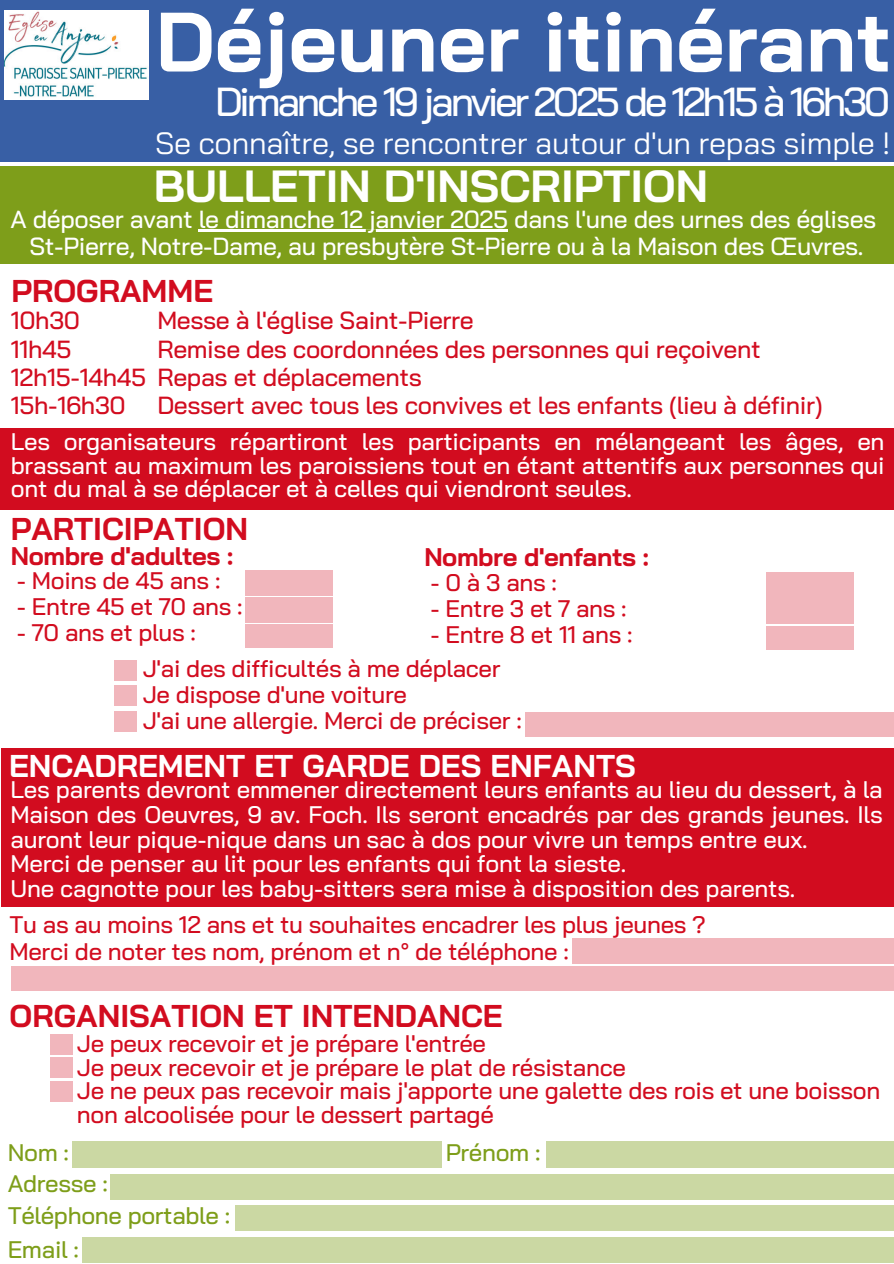
<style>
.page{position:relative;width:894px;height:1264px;background:#fff}
.page>*{position:absolute;margin:0;border:0;box-sizing:border-box;transform-origin:0 0}
.t1{font:700 84px "Bai Jamjuree";color:#fff}
.t2{font:700 45px "Bai Jamjuree";color:#fff}
.t3{font:500 40.5px "Bai Jamjuree";letter-spacing:-.085em;color:#fff}
.t4{font:700 31.5px "Bai Jamjuree";color:#d20c1f}
.t5{font:700 31.5px "Bai Jamjuree";color:#fff}
.t6{font:30.75px "Bai Jamjuree";letter-spacing:-.01em;color:#fff}
.t7{font:700 25.5px "Bai Jamjuree";letter-spacing:-.015em;color:#d20c1f}
.t8{font:500 24.75px/28.2px "Bai Jamjuree";letter-spacing:-.015em;color:#d20c1f}
.t9{font:500 24.75px/27px "Bai Jamjuree";letter-spacing:-.015em;color:#fff;text-align:center}
.t10{font:500 24px/24.8px "Bai Jamjuree";letter-spacing:-.01em;color:#fff;text-align:justify}
.t11{font:500 24px/23.7px "Bai Jamjuree";letter-spacing:-.015em;color:#d20c1f}
.t12{font:500 24px/32.4px "Bai Jamjuree";letter-spacing:-.015em;color:#7e9e1a}
</style>
<div class="page">
<div style="left:0;top:0;width:893px;height:161px;background:#385fa5"></div>
<div style="left:0;top:428px;width:893px;height:81px;background:#d20c1f"></div>
<div style="left:1px;top:747px;width:892px;height:159px;background:#d20c1f"></div>
<div style="left:245px;top:570px;width:88px;height:26px;background:#f1b6bc"></div>
<div style="left:245px;top:597px;width:88px;height:25px;background:#f1b6bc"></div>
<div style="left:245px;top:624px;width:88px;height:24px;background:#f1b6bc"></div>
<div style="left:525px;top:712px;width:368px;height:24px;background:#f1b6bc"></div>
<div style="left:114px;top:659px;width:23px;height:21px;background:#f1b6bc"></div>
<div style="left:572px;top:938px;width:321px;height:25px;background:#f1b6bc"></div>
<div style="left:73px;top:1141px;width:369px;height:26px;background:#cbd8a3"></div>
<div style="left:546px;top:1141px;width:347px;height:26px;background:#cbd8a3"></div>
<div style="left:110px;top:1174px;width:783px;height:25px;background:#cbd8a3"></div>
<div style="left:235px;top:1205px;width:658px;height:25px;background:#cbd8a3"></div>
<div style="left:82px;top:1237px;width:811px;height:25px;background:#cbd8a3"></div>
<div style="left:765px;top:572px;width:88px;height:25px;background:#f1b6bc"></div>
<div style="left:765px;top:598px;width:88px;height:26px;background:#f1b6bc"></div>
<div style="left:765px;top:626px;width:88px;height:23px;background:#f1b6bc"></div>
<div style="left:114px;top:685px;width:23px;height:21px;background:#f1b6bc"></div>
<div style="left:114px;top:711px;width:23px;height:21px;background:#f1b6bc"></div>
<div style="left:50px;top:1033px;width:23px;height:21px;background:#f1b6bc"></div>
<div style="left:50px;top:1057px;width:23px;height:21px;background:#f1b6bc"></div>
<div style="left:50px;top:1081px;width:23px;height:20px;background:#f1b6bc"></div>
<div style="left:11px;top:965px;width:882px;height:25px;background:#f1b6bc"></div>
<div style="left:0;top:166px;width:893px;height:98px;background:#7e9e1a"></div>
<img style="left:4px;top:11px;width:144px;height:89px">
<hr style="left:199px;top:230px;width:308px;height:2px;background:#fff">
<h1 class="t1" style="left:156px;top:-7px;width:736px">Déjeuner itinérant</h1>
<h3 class="t3" style="left:215px;top:79px;width:676px">Dimanche 19 janvier 2025 de 12h15 à 16h30</h3>
<p class="t6" style="left:155px;top:117px;width:736px">Se connaître, se rencontrer autour d'un repas simple !</p>
<h2 class="t2" style="left:154px;top:161px;width:555px">BULLETIN D'INSCRIPTION</h2>
<p class="t9" style="left:11px;top:205px;width:867px">A déposer avant le dimanche 12 janvier 2025 dans l'une des urnes des églises<br>St-Pierre, Notre-Dame, au presbytère St-Pierre ou à la Maison des Œuvres.</p>
<h3 class="t4" style="left:12px;top:273px;width:203px">PROGRAMME</h3>
<p class="t8" style="left:157px;top:307px;width:604px">Messe à l'église Saint-Pierre<br>Remise des coordonnées des personnes qui reçoivent</p>
<p class="t8" style="left:157px;top:391px;width:666px">Dessert avec tous les convives et les enfants (lieu à définir)</p>
<p class="t8" style="left:11px;top:307px;width:412px">10h30<br>11h45<br>12h15-14h45 Repas et déplacements<br>15h-16h30</p>
<p class="t10" style="left:11px;top:430px;width:875px;line-height:23.7px">Les organisateurs répartiront les participants en mélangeant les âges, en brassant au maximum les paroissiens tout en étant attentifs aux personnes qui ont du mal à se déplacer et à celles qui viendront seules.</p>
<h3 class="t4" style="left:11px;top:511px;width:239px">PARTICIPATION</h3>
<p class="t7" style="left:11px;top:541px;width:224px">Nombre d'adultes :</p>
<p class="t11" style="left:17px;top:569px;width:205px">- Moins de 45 ans :</p>
<p class="t11" style="left:17px;top:595px;width:227px">- Entre 45 et 70 ans :</p>
<p class="t11" style="left:143px;top:615px;width:359px;line-height:36px;text-indent:-126px">- 70 ans et plus :<br>J'ai des difficultés à me déplacer</p>
<p class="t11" style="left:143px;top:682px;width:380px;line-height:25.8px">Je dispose d'une voiture<br>J'ai une allergie. Merci de préciser :</p>
<p class="t7" style="left:424px;top:542px;width:226px">Nombre d'enfants :</p>
<p class="t11" style="left:430px;top:571px;width:128px">- 0 à 3 ans :</p>
<p class="t11" style="left:430px;top:596px;width:198px">- Entre 3 et 7 ans :</p>
<p class="t11" style="left:430px;top:622px;width:204px">- Entre 8 et 11 ans :</p>
<h3 class="t5" style="left:9px;top:747px;width:628px">ENCADREMENT ET GARDE DES ENFANTS</h3>
<p class="t10" style="left:10px;top:777px;width:873px;text-align:left">Les parents devront emmener directement leurs enfants au lieu du dessert, à la Maison des Oeuvres, 9 av. Foch. Ils seront encadrés par des grands jeunes. Ils auront leur pique-nique dans un sac à dos pour vivre un temps entre eux.<br>Merci de penser au lit pour les enfants qui font la sieste.<br>Une cagnotte pour les baby-sitters sera mise à disposition des parents.</p>
<p class="t11" style="left:10px;top:911px;width:697px;line-height:27px">Tu as au moins 12 ans et tu souhaites encadrer les plus jeunes ?<br>Merci de noter tes nom, prénom et n° de téléphone :</p>
<h3 class="t4" style="left:10px;top:997px;width:494px">ORGANISATION ET INTENDANCE</h3>
<p class="t11" style="left:77px;top:1031px;width:804px">Je peux recevoir et je prépare l'entrée<br>Je peux recevoir et je prépare le plat de résistance<br>Je ne peux pas recevoir mais j'apporte une galette des rois et une boisson non alcoolisée pour le dessert partagé</p>
<p class="t12" style="left:8px;top:1136px;width:224px">Nom :<br>Adresse :<br>Téléphone portable :<br>Email :</p>
<p class="t12" style="left:445px;top:1136px;width:96px">Prénom :</p>
</div>
